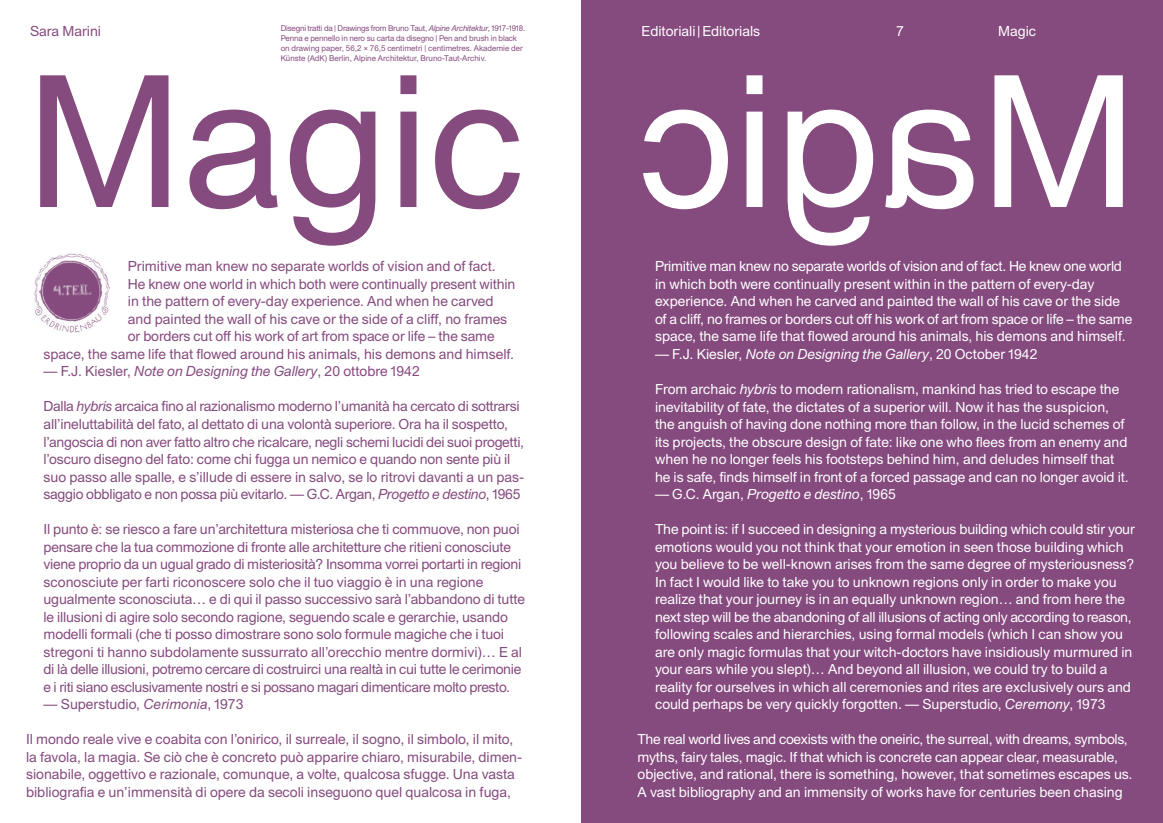
<style>
.page{position:relative;width:1163px;height:823px;background:#fff}
.page>*{position:absolute;margin:0;border:0;box-sizing:border-box;transform-origin:0 0}
.t1{font:184px "Union";color:#854a7e}
.t2{font:14px/17.5px "Union";color:#fff}
.t3{font:14px/17.5px "Union";letter-spacing:-.01em;color:#854a7e}
.t4{font:8px/10px "Union";letter-spacing:-.015em;color:#854a7e}
.s1{font-style:italic}
</style>
<div class="page">
<div style="left:581px;top:0;width:581px;height:822px;background:#854a7e"></div>
<img style="left:34px;top:253px;width:76px;height:79px">
<p class="t4" style="left:281px;top:23px;width:246px">Disegni tratti da | Drawings from Bruno Taut, <span class="s1">Alpine Architektur</span>, 1917-1918.<br>Penna e pennello in nero su carta da disegno | Pen and brush in black on drawing paper, 56,2 × 76,5 centimetri | centimetres. Akademie der Künste (AdK) Berlin, Alpine Architektur, Bruno-Taut-Archiv.</p>
<p class="t3" style="left:30px;top:22px;width:73px">Sara Marini</p>
<p class="t2" style="left:641px;top:22px;width:120px">Editoriali |Editorials</p>
<p class="t2" style="left:896px;top:22px;width:9px">7</p>
<p class="t2" style="left:997px;top:22px;width:39px">Magic</p>
<h1 class="t1" style="left:26px;top:35px;width:501px">Magic</h1>
<p class="t3" style="left:128px;top:257px;width:369px">Primitive man knew no separate worlds of vision and of fact.</p>
<p class="t3" style="left:128px;top:275px;width:389px">He knew one world in which both were continually present within</p>
<p class="t3" style="left:128px;top:292px;width:367px">in the pattern of every-day experience. And when he carved</p>
<p class="t3" style="left:128px;top:310px;width:381px">and painted the wall of his cave or the side of a cliff, no frames</p>
<p class="t3" style="left:128px;top:327px;width:368px">or borders cut off his work of art from space or life – the same</p>
<p class="t3" style="left:44px;top:345px;width:472px">space, the same life that flowed around his animals, his demons and himself.</p>
<p class="t3" style="left:44px;top:362px;width:378px">— F.J. Kiesler, <span class="s1">Note on Designing the Gallery</span>, 20 ottobre 1942</p>
<p class="t3" style="left:44px;top:397px;width:482px">Dalla <span class="s1">hybris</span> arcaica fino al razionalismo moderno l’umanità ha cercato di sottrarsi all’ineluttabilità del fato, al dettato di una volontà superiore. Ora ha il sospetto, l’angoscia di non aver fatto altro che ricalcare, negli schemi lucidi dei suoi progetti, l’oscuro disegno del fato: come chi fugga un nemico e quando non sente più il suo passo alle spalle, e s’illude di essere in salvo, se lo ritrovi davanti a un pas&shy;saggio obbligato e non possa più evitarlo. — G.C. Argan, <span class="s1">Progetto e destino</span>, 1965</p>
<p class="t3" style="left:44px;top:520px;width:483px">Il punto è: se riesco a fare un’architettura misteriosa che ti commuove, non puoi pensare che la tua commozione di fronte alle architetture che ritieni conosciute viene proprio da un ugual grado di misteriosità? Insomma vorrei portarti in regioni sconosciute per farti riconoscere solo che il tuo viaggio è in una regione ugualmente sconosciuta… e di qui il passo successivo sarà l’abbandono di tutte le illusioni di agire solo secondo ragione, seguendo scale e gerarchie, usando modelli formali (che ti posso dimostrare sono solo formule magiche che i tuoi stregoni ti hanno subdolamente sussurrato all’orecchio mentre dormivi)… E al di là delle illusioni, potremo cercare di costruirci una realtà in cui tutte le cerimonie e i riti siano esclusivamente nostri e si possano magari dimenticare molto presto.</p>
<p class="t3" style="left:44px;top:695px;width:201px">— Superstudio, <span class="s1">Cerimonia</span>, 1973</p>
<p class="t3" style="left:26px;top:730px;width:497px">Il mondo reale vive e coabita con l’onirico, il surreale, il sogno, il simbolo, il mito, la favola, la magia. Se ciò che è concreto può apparire chiaro, misurabile, dimen&shy;sionabile, oggettivo e razionale, comunque, a volte, qualcosa sfugge. Una vasta bibliografia e un’immensità di opere da secoli inseguono quel qualcosa in fuga,</p>
<p class="t2" style="left:655px;top:257px;width:478px">Primitive man knew no separate worlds of vision and of fact. He knew one world in which both were continually present within in the pattern of every-day experience. And when he carved and painted the wall of his cave or the side of a cliff, no frames or borders cut off his work of art from space or life – the same space, the same life that flowed around his animals, his demons and himself.</p>
<p class="t2" style="left:655px;top:345px;width:384px">— F.J. Kiesler, <span class="s1">Note on Designing the Gallery</span>, 20 October 1942</p>
<p class="t2" style="left:655px;top:380px;width:475px">From archaic <span class="s1">hybris</span> to modern rationalism, mankind has tried to escape the inevitability of fate, the dictates of a superior will. Now it has the suspicion, the anguish of having done nothing more than follow, in the lucid schemes of its projects, the obscure design of fate: like one who flees from an enemy and when he no longer feels his footsteps behind him, and deludes himself that he is safe, finds himself in front of a forced passage and can no longer avoid it.</p>
<p class="t2" style="left:655px;top:485px;width:242px">— G.C. Argan, <span class="s1">Progetto e destino</span>, 1965</p>
<p class="t2" style="left:655px;top:520px;width:481px">The point is: if I succeed in designing a mysterious building which could stir your emotions would you not think that your emotion in seen those building which you believe to be well-known arises from the same degree of mysteriousness?<br>In fact I would like to take you to unknown regions only in order to make you realize that your journey is in an equally unknown region… and from here the next step will be the abandoning of all illusions of acting only according to reason, following scales and hierarchies, using formal models (which I can show you are only magic formulas that your witch-doctors have insidiously murmured in your ears while you slept)… And beyond all illusion, we could try to build a reality for ourselves in which all ceremonies and rites are exclusively ours and could perhaps be very quickly forgotten. — Superstudio, <span class="s1">Ceremony</span>, 1973</p>
<p class="t2" style="left:637px;top:730px;width:496px">The real world lives and coexists with the oneiric, the surreal, with dreams, symbols, myths, fairy tales, magic. If that which is concrete can appear clear, measurable, objective, and rational, there is something, however, that sometimes escapes us.<br>A vast bibliography and an immensity of works have for centuries been chasing</p>
</div>
